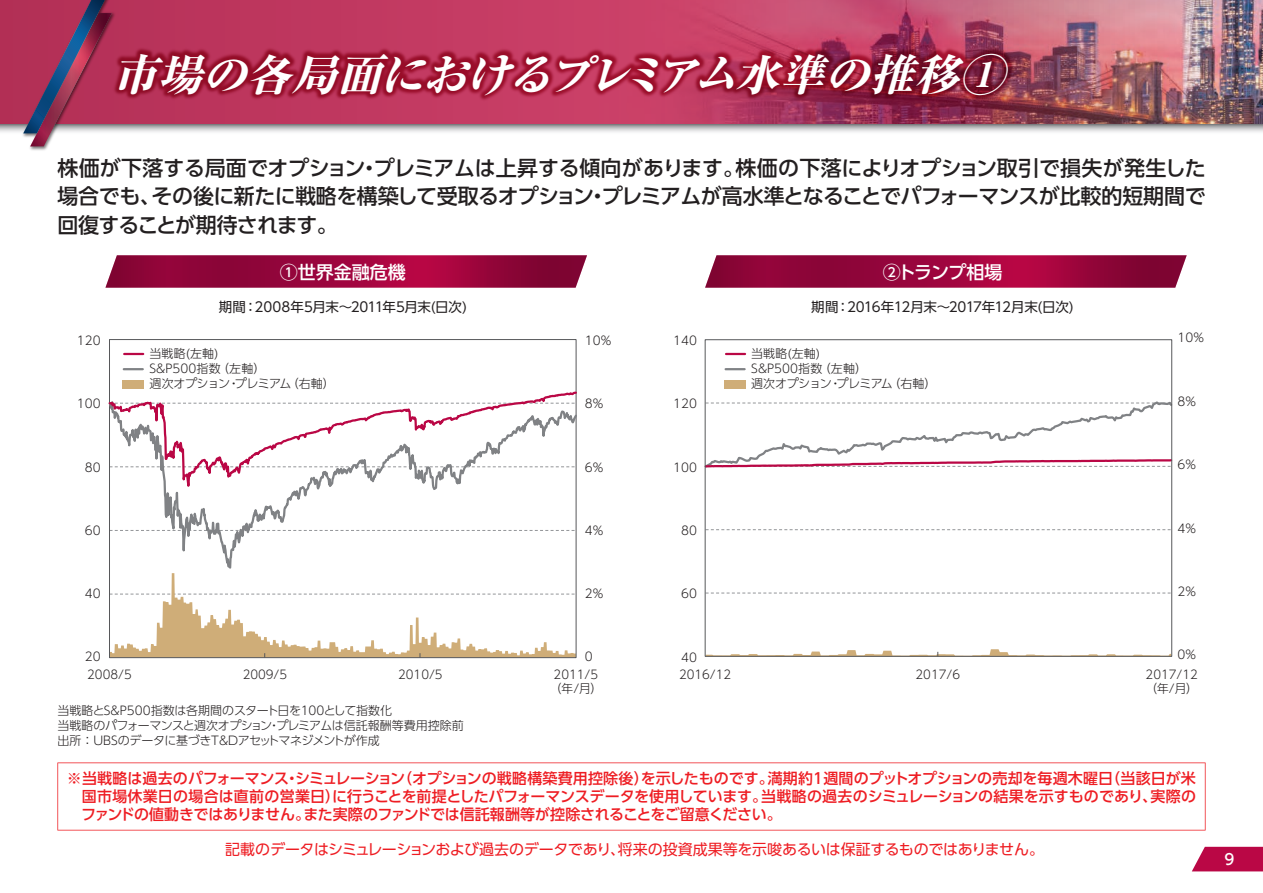
<style>
.page{position:relative;width:1263px;height:893px;background:#fff}
.page>*{position:absolute;margin:0;border:0;box-sizing:border-box;transform-origin:0 0}
.t1{font:italic 800 43.5px "Ryumin Pro";color:#fff;scale:1.04 1}
.t2{font:500 21px/28.5px "UD Shin Go Pro";letter-spacing:-.035em;color:#231f20;text-align:justify}
.t3{font:500 18px "UD Shin Go Pro";color:#fff}
.t4{font:500 18px "UD Shin Go Pro";letter-spacing:-.05em;color:#fff}
.t5{font:500 15px/18px "UD Shin Go Pro";letter-spacing:-.015em;color:#ee1d23;text-align:justify}
.t6{font:15px "UD Shin Go Pro";letter-spacing:-.015em;color:#ee1d23}
.t7{font:500 15px "UD Shin Go Pro";color:#fff}
.t8{font:13.5px "UD Shin Go Pro";letter-spacing:-.025em;color:#231f20}
.t9{font:300 12px/14px "UD Shin Go Pro";color:#231f20;text-align:center}
.t10{font:300 12px/15px "UD Shin Go Pro";letter-spacing:-.03em;color:#231f20}
.t11{font:300 12px "UD Shin Go Pro";letter-spacing:-.05em;color:#231f20}
</style>
<div class="page">
<svg style="left:0;top:123px;width:1263px;height:9px;background:#b7b2b3"></svg>
<img style="left:0;top:0;width:1263px;height:123px">
<img style="left:21px;top:0;width:27px;height:151px">
<svg style="left:23px;top:0;width:27px;height:146px;background:#9a395f"></svg>
<svg style="left:1192px;top:847px;width:71px;height:24px;background:#c01d55"></svg>
<img style="left:50px;top:0;width:1023px;height:142px">
<svg style="left:105px;top:255px;width:482px;height:33px;background:#9a0f42"></svg>
<svg style="left:705px;top:255px;width:482px;height:33px;background:#9a0f42"></svg>
<svg style="left:124px;top:353px;width:19px;height:2px"></svg>
<svg style="left:109px;top:616px;width:467px;height:42px"></svg>
<svg style="left:109px;top:363px;width:468px;height:253px"></svg>
<svg style="left:108px;top:382px;width:469px;height:129px"></svg>
<svg style="left:57px;top:762px;width:1148px;height:68px"></svg>
<svg style="left:726px;top:353px;width:19px;height:2px"></svg>
<svg style="left:726px;top:368px;width:19px;height:2px"></svg>
<div style="left:724px;top:380px;width:22px;height:8px;background:#cfad78"></div>
<svg style="left:707px;top:593px;width:463px;height:1px"></svg>
<svg style="left:707px;top:529px;width:463px;height:1px"></svg>
<svg style="left:704px;top:400px;width:469px;height:69px"></svg>
<svg style="left:707px;top:649px;width:463px;height:6px"></svg>
<div style="left:705px;top:339px;width:467px;height:318px;border:1px solid #57585a"></div>
<h1 class="t1" style="left:112px;top:40px;width:875px">市場の各局面におけるプレミアム水準の推移①</h1>
<h2 class="t2" style="left:57px;top:153px;width:1150px">株価が下落する局面でオプション・プレミアムは上昇する傾向があります。株価の下落によりオプション取引で損失が発生した場合でも、その後に新たに戦略を構築して受取るオプション・プレミアムが高水準となることでパフォーマンスが比較的短期間で回復することが期待されます。</h2>
<p class="t3" style="left:280px;top:257px;width:127px">①世界金融危機</p>
<p class="t8" style="left:219px;top:296px;width:250px">期間：2008年5月末～2011年5月末(日次)</p>
<p class="t4" style="left:883px;top:257px;width:121px">②トランプ相場</p>
<p class="t8" style="left:811px;top:296px;width:264px">期間：2016年12月末～2017年12月末(日次)</p>
<p class="t9" style="left:77px;top:333px;width:25px">120</p>
<p class="t9" style="left:585px;top:333px;width:28px">10%</p>
<p class="t9" style="left:673px;top:333px;width:25px">140</p>
<p class="t9" style="left:1177px;top:330px;width:28px">10%</p>
<p class="t9" style="left:149px;top:346px;width:71px">当戦略(左軸)</p>
<p class="t11" style="left:150px;top:374px;width:187px">週次オプション・プレミアム（右軸）</p>
<p class="t9" style="left:149px;top:361px;width:118px">S&amp;P500指数（左軸）</p>
<p class="t9" style="left:751px;top:346px;width:71px">当戦略(左軸)</p>
<p class="t11" style="left:751px;top:374px;width:187px">週次オプション・プレミアム（右軸）</p>
<p class="t9" style="left:751px;top:361px;width:118px">S&amp;P500指数（左軸）</p>
<p class="t9" style="left:77px;top:396px;width:25px">100</p>
<p class="t9" style="left:585px;top:396px;width:20px">8%</p>
<p class="t9" style="left:673px;top:396px;width:25px">120</p>
<p class="t9" style="left:1177px;top:394px;width:20px">8%</p>
<p class="t9" style="left:85px;top:460px;width:17px">80</p>
<p class="t9" style="left:585px;top:460px;width:20px">6%</p>
<p class="t9" style="left:673px;top:459px;width:25px">100</p>
<p class="t9" style="left:1177px;top:457px;width:20px">6%</p>
<p class="t9" style="left:85px;top:523px;width:17px">60</p>
<p class="t9" style="left:585px;top:523px;width:20px">4%</p>
<p class="t9" style="left:681px;top:523px;width:17px">80</p>
<p class="t9" style="left:1177px;top:521px;width:20px">4%</p>
<p class="t9" style="left:85px;top:586px;width:17px">40</p>
<p class="t9" style="left:585px;top:586px;width:20px">2%</p>
<p class="t9" style="left:681px;top:586px;width:17px">60</p>
<p class="t9" style="left:1177px;top:584px;width:20px">2%</p>
<p class="t9" style="left:85px;top:649px;width:17px">20</p>
<p class="t9" style="left:585px;top:649px;width:9px">0</p>
<p class="t9" style="left:681px;top:650px;width:17px">40</p>
<p class="t9" style="left:1177px;top:647px;width:20px">0%</p>
<p class="t9" style="left:87px;top:667px;width:46px">2008/5</p>
<p class="t9" style="left:243px;top:667px;width:46px">2009/5</p>
<p class="t9" style="left:398px;top:667px;width:46px">2010/5</p>
<p class="t9" style="left:550px;top:667px;width:54px">2011/5（年/月）</p>
<p class="t9" style="left:679px;top:667px;width:54px">2016/12</p>
<p class="t9" style="left:915px;top:667px;width:46px">2017/6</p>
<p class="t9" style="left:1145px;top:667px;width:54px;text-align:left">2017/12（年/月）</p>
<p class="t10" style="left:57px;top:703px;width:408px">当戦略とS&amp;P500指数は各期間のスタート日を100として指数化<br>当戦略のパフォーマンスと週次オプション・プレミアムは信託報酬等費用控除前出所：UBSのデータに基づきT&amp;Dアセットマネジメントが作成</p>
<p class="t5" style="left:81px;top:769px;width:1116px;text-indent:-14px">※当戦略は過去のパフォーマンス・シミュレーション（オプションの戦略構築費用控除後）を示したものです。満期約1週間のプットオプションの売却を毎週木曜日（当該日が米国市場休業日の場合は直前の営業日）に行うことを前提としたパフォーマンスデータを使用しています。当戦略の過去のシミュレーションの結果を示すものであり、実際のファンドの値動きではありません。また実際のファンドでは信託報酬等が控除されることをご留意ください。</p>
<p class="t6" style="left:225px;top:838px;width:820px">記載のデータはシミュレーションおよび過去のデータであり、将来の投資成果等を示唆あるいは保証するものではありません。</p>
<p class="t7" style="left:1224px;top:847px;width:11px">9</p>
</div>
